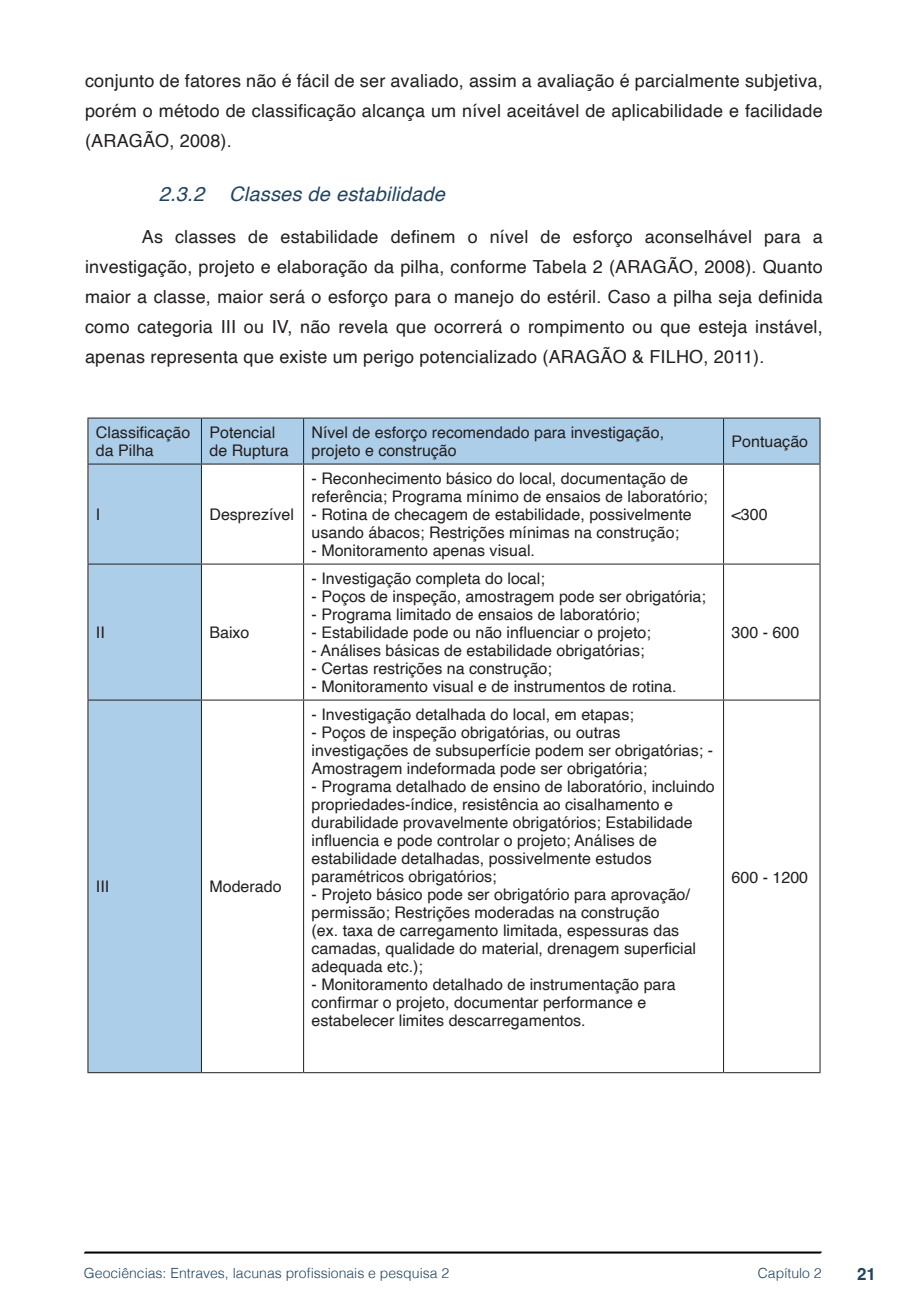
<style>
.page{position:relative;width:908px;height:1304px;background:#fff}
.page>*{position:absolute;margin:0;border:0;box-sizing:border-box;transform-origin:0 0}
.t1{font:italic 20px "Helvetica";letter-spacing:.01em;color:#23445f}
.t2{font:18px/30px "Helvetica";letter-spacing:.01em;color:#231f20;text-align:justify}
.t3{font:700 16.8px "Helvetica";color:#23445f}
.t4{font:16px/18px "Helvetica";color:#231f20}
.t5{font:300 14px "Helvetica";color:#23445f}
</style>
<div class="page">
<svg style="left:84px;top:1251px;width:737px;height:3px;background:#515151"></svg>
<svg style="left:88px;top:419px;width:731px;height:653px"></svg>
<hr style="left:87px;top:418px;width:114px;height:1px;background:#231f20">
<hr style="left:87px;top:419px;width:1px;height:45px;background:#231f20">
<hr style="left:201px;top:418px;width:102px;height:1px;background:#231f20">
<hr style="left:201px;top:419px;width:1px;height:45px;background:#231f20">
<hr style="left:303px;top:418px;width:420px;height:1px;background:#231f20">
<hr style="left:303px;top:419px;width:1px;height:45px;background:#231f20">
<hr style="left:723px;top:418px;width:97px;height:1px;background:#231f20">
<hr style="left:722px;top:419px;width:1px;height:45px;background:#231f20">
<hr style="left:819px;top:419px;width:1px;height:45px;background:#231f20">
<hr style="left:87px;top:464px;width:114px;height:1px;background:#231f20">
<hr style="left:87px;top:465px;width:1px;height:99px;background:#231f20">
<hr style="left:201px;top:464px;width:102px;height:1px;background:#231f20">
<hr style="left:201px;top:465px;width:1px;height:99px;background:#231f20">
<hr style="left:303px;top:464px;width:420px;height:1px;background:#231f20">
<hr style="left:303px;top:465px;width:1px;height:99px;background:#231f20">
<hr style="left:723px;top:464px;width:97px;height:1px;background:#231f20">
<hr style="left:722px;top:465px;width:1px;height:99px;background:#231f20">
<hr style="left:819px;top:465px;width:1px;height:99px;background:#231f20">
<hr style="left:87px;top:564px;width:114px;height:1px;background:#231f20">
<hr style="left:87px;top:565px;width:1px;height:135px;background:#231f20">
<hr style="left:201px;top:564px;width:102px;height:1px;background:#231f20">
<hr style="left:201px;top:565px;width:1px;height:135px;background:#231f20">
<hr style="left:303px;top:564px;width:420px;height:1px;background:#231f20">
<hr style="left:303px;top:565px;width:1px;height:135px;background:#231f20">
<hr style="left:723px;top:564px;width:97px;height:1px;background:#231f20">
<hr style="left:722px;top:565px;width:1px;height:135px;background:#231f20">
<hr style="left:819px;top:565px;width:1px;height:135px;background:#231f20">
<hr style="left:87px;top:700px;width:114px;height:1px;background:#231f20">
<hr style="left:87px;top:701px;width:1px;height:371px;background:#231f20">
<hr style="left:201px;top:700px;width:102px;height:1px;background:#231f20">
<hr style="left:201px;top:701px;width:1px;height:371px;background:#231f20">
<hr style="left:303px;top:700px;width:420px;height:1px;background:#231f20">
<hr style="left:303px;top:701px;width:1px;height:371px;background:#231f20">
<hr style="left:723px;top:700px;width:97px;height:1px;background:#231f20">
<hr style="left:722px;top:701px;width:1px;height:371px;background:#231f20">
<hr style="left:819px;top:701px;width:1px;height:371px;background:#231f20">
<hr style="left:87px;top:1072px;width:114px;height:1px;background:#231f20">
<hr style="left:201px;top:1072px;width:102px;height:1px;background:#231f20">
<hr style="left:303px;top:1072px;width:420px;height:1px;background:#231f20">
<hr style="left:723px;top:1072px;width:97px;height:1px;background:#231f20">
<p class="t2" style="left:85px;top:66px;width:738px">conjunto de fatores não é fácil de ser avaliado, assim a avaliação é parcialmente subjetiva, porém o método de classificação alcança um nível aceitável de aplicabilidade e facilidade (ARAGÃO, 2008).</p>
<p class="t1" style="left:159px;top:178px;width:47px">2.3.2</p>
<p class="t1" style="left:229px;top:178px;width:217px">Classes de estabilidade</p>
<p class="t2" style="left:85px;top:222px;width:738px;text-indent:57px">As classes de estabilidade definem o nível de esforço aconselhável para a investigação, projeto e elaboração da pilha, conforme Tabela 2 (ARAGÃO, 2008). Quanto maior a classe, maior será o esforço para o manejo do estéril. Caso a pilha seja definida como categoria III ou IV, não revela que ocorrerá o rompimento ou que esteja instável, apenas representa que existe um perigo potencializado (ARAGÃO &amp; FILHO, 2011).</p>
<p class="t4" style="left:96px;top:424px;width:96px">Classificação da Pilha</p>
<p class="t4" style="left:209px;top:424px;width:81px">Potencial de Ruptura</p>
<p class="t4" style="left:311px;top:424px;width:354px">Nível de esforço recomendado para investigação, projeto e construção</p>
<p class="t4" style="left:731px;top:433px;width:78px">Pontuação</p>
<p class="t4" style="left:96px;top:506px;width:6px">I</p>
<p class="t4" style="left:209px;top:506px;width:86px">Desprezível</p>
<p class="t4" style="left:96px;top:624px;width:10px">II</p>
<p class="t4" style="left:209px;top:624px;width:42px">Baixo</p>
<p class="t4" style="left:96px;top:878px;width:15px">III</p>
<p class="t4" style="left:209px;top:878px;width:74px">Moderado</p>
<p class="t4" style="left:311px;top:470px;width:397px">- Reconhecimento básico do local, documentação de referência; Programa mínimo de ensaios de laboratório;</p>
<p class="t4" style="left:311px;top:506px;width:381px">- Rotina de checagem de estabilidade, possivelmente usando ábacos; Restrições mínimas na construção;</p>
<p class="t4" style="left:311px;top:542px;width:225px">- Monitoramento apenas visual.</p>
<p class="t4" style="left:311px;top:570px;width:234px">- Investigação completa do local;</p>
<p class="t4" style="left:311px;top:588px;width:395px">- Poços de inspeção, amostragem pode ser obrigatória;</p>
<p class="t4" style="left:311px;top:606px;width:330px">- Programa limitado de ensaios de laboratório;</p>
<p class="t4" style="left:311px;top:624px;width:340px">- Estabilidade pode ou não influenciar o projeto;</p>
<p class="t4" style="left:311px;top:642px;width:334px">- Análises básicas de estabilidade obrigatórias;</p>
<p class="t4" style="left:311px;top:660px;width:242px">- Certas restrições na construção;</p>
<p class="t4" style="left:311px;top:678px;width:366px">- Monitoramento visual e de instrumentos de rotina.</p>
<p class="t4" style="left:311px;top:706px;width:323px">- Investigação detalhada do local, em etapas;</p>
<p class="t4" style="left:311px;top:724px;width:403px">- Poços de inspeção obrigatórias, ou outras investigações de subsuperfície podem ser obrigatórias; -<br>Amostragem indeformada pode ser obrigatória;</p>
<p class="t4" style="left:311px;top:778px;width:404px">- Programa detalhado de ensino de laboratório, incluindo propriedades-índice, resistência ao cisalhamento e durabilidade provavelmente obrigatórios; Estabilidade influencia e pode controlar o projeto; Análises de estabilidade detalhadas, possivelmente estudos paramétricos obrigatórios;</p>
<p class="t4" style="left:311px;top:886px;width:386px">- Projeto básico pode ser obrigatório para aprovação/ permissão; Restrições moderadas na construção<br>(ex. taxa de carregamento limitada, espessuras das camadas, qualidade do material, drenagem superficial adequada etc.);</p>
<p class="t4" style="left:311px;top:976px;width:365px">- Monitoramento detalhado de instrumentação para confirmar o projeto, documentar performance e estabelecer limites descarregamentos.</p>
<p class="t4" style="left:731px;top:506px;width:38px">&lt;300</p>
<p class="t4" style="left:731px;top:624px;width:69px">300 - 600</p>
<p class="t4" style="left:731px;top:869px;width:78px">600 - 1200</p>
<p class="t5" style="left:84px;top:1261px;width:366px">Geociências: Entraves, lacunas profissionais e pesquisa 2</p>
<p class="t5" style="left:757px;top:1261px;width:65px">Capítulo 2</p>
<p class="t3" style="left:856px;top:1264px;width:20px">21</p>
</div>
